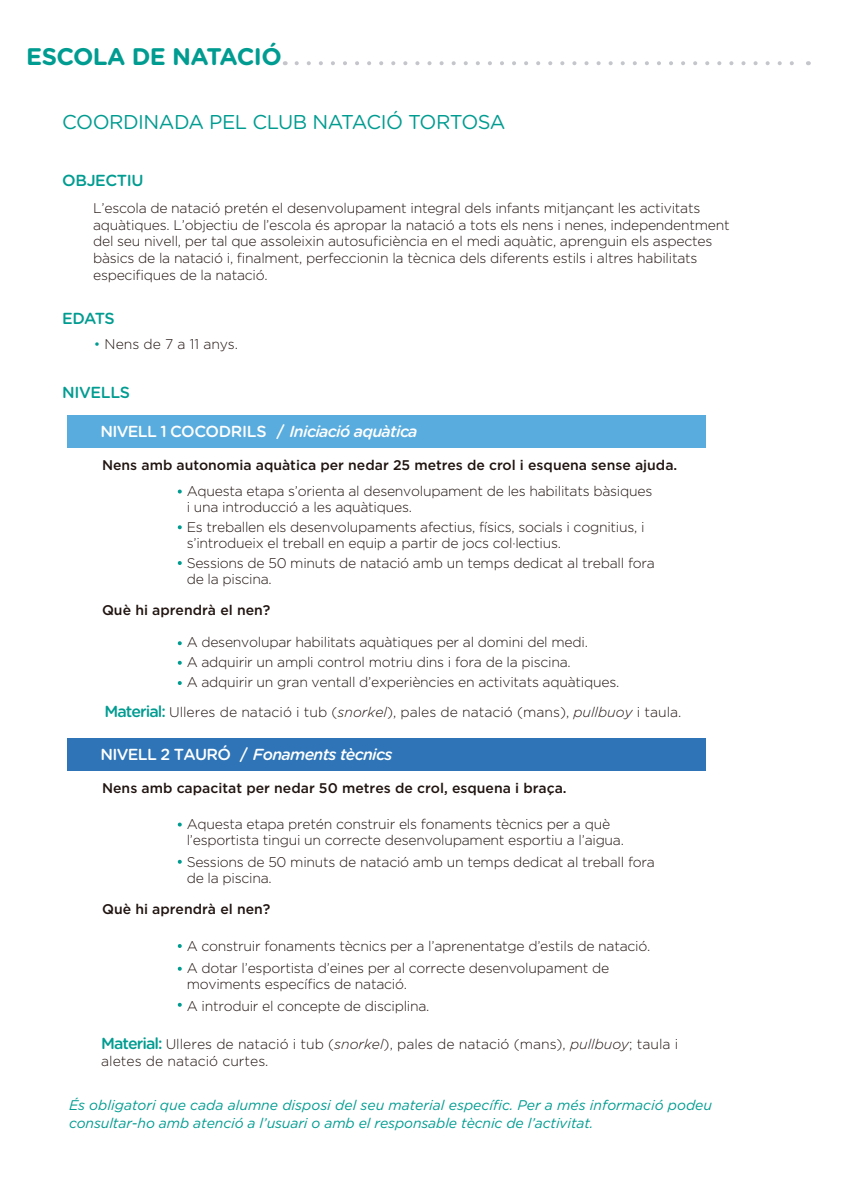
<style>
.page{position:relative;width:842px;height:1191px;background:#fff}
.page>*{position:absolute;margin:0;border:0;box-sizing:border-box;transform-origin:0 0}
.t1{font:700 24px "Gotham Rounded";letter-spacing:-.025em;color:#009c91}
.t2{font:20px "Gotham Rounded";letter-spacing:-.025em;color:#009c91}
.t3{font:500 16px "Gotham Rounded";letter-spacing:-.045em;color:#fff}
.t4{font:italic 500 16px "Gotham Rounded";letter-spacing:-.045em;color:#fff}
.t5{font:500 16px "Gotham Rounded";letter-spacing:-.025em;color:#009c91}
.t6{font:300 14px/16px "Gotham";letter-spacing:-.02em;color:#201410}
.t7{font:300 14px/16.8px "Gotham";color:#201410}
.t8{font:500 14px "Gotham";color:#201410}
.t9{font:italic 14px/18px "Gotham";letter-spacing:-.005em;color:#009c91}
.s1{color:#009c91}
.s2{font-style:italic}
.s3{font-family:"Gotham Rounded";font-weight:500;font-size:16px;color:#009c91}
.s4{font-style:normal}
</style>
<div class="page">
<svg style="left:297px;top:61px;width:497px;height:4px"></svg>
<div style="left:67px;top:415px;width:639px;height:32px;background:#59acde"></div>
<svg style="left:178px;top:489px;width:4px;height:4px"></svg>
<svg style="left:178px;top:525px;width:4px;height:4px"></svg>
<svg style="left:178px;top:561px;width:4px;height:4px"></svg>
<svg style="left:178px;top:641px;width:4px;height:4px"></svg>
<svg style="left:178px;top:661px;width:4px;height:4px"></svg>
<svg style="left:178px;top:681px;width:4px;height:4px"></svg>
<svg style="left:178px;top:822px;width:4px;height:4px"></svg>
<svg style="left:178px;top:944px;width:4px;height:4px"></svg>
<svg style="left:178px;top:966px;width:4px;height:4px"></svg>
<svg style="left:178px;top:1002px;width:4px;height:4px"></svg>
<svg style="left:178px;top:859px;width:4px;height:4px"></svg>
<div style="left:67px;top:738px;width:639px;height:32px;background:#2e74b6"></div>
<h1 class="t1" style="left:26px;top:39px;width:257px">ESCOLA DE NATACIÓ</h1>
<h2 class="t2" style="left:62px;top:108px;width:445px">COORDINADA PEL CLUB NATACIÓ TORTOSA</h2>
<p class="t5" style="left:62px;top:169px;width:83px">OBJECTIU</p>
<p class="t6" style="left:93px;top:199px;width:638px;line-height:16.8px">L’escola de natació pretén el desenvolupament integral dels infants mitjançant les activitats aquàtiques. L’objectiu de l’escola és apropar la natació a tots els nens i nenes, independentment del seu nivell, per tal que assoleixin autosuficiència en el medi aquàtic, aprenguin els aspectes bàsics de la natació i, finalment, perfeccionin la tècnica dels diferents estils i altres habilitats especifiques de la natació.</p>
<p class="t5" style="left:62px;top:307px;width:54px">EDATS</p>
<p class="t7" style="left:94px;top:336px;width:146px"><span class="s1">•</span> Nens de 7 a 11 anys.</p>
<p class="t5" style="left:62px;top:381px;width:69px">NIVELLS</p>
<p class="t3" style="left:100px;top:420px;width:319px">NIVELL 1 COCODRILS / <span class="s2">Iniciació aquàtica</span></p>
<p class="t8" style="left:102px;top:456px;width:577px">Nens amb autonomia aquàtica per nedar 25 metres de crol i esquena sense ajuda.</p>
<p class="t6" style="left:187px;top:482px;width:467px">Aquesta etapa s’orienta al desenvolupament de les habilitats bàsiques i una introducció a les aquàtiques.</p>
<p class="t6" style="left:187px;top:518px;width:459px">Es treballen els desenvolupaments afectius, físics, socials i cognitius, i s’introdueix el treball en equip a partir de jocs col·lectius.</p>
<p class="t6" style="left:187px;top:554px;width:470px">Sessions de 50 minuts de natació amb un temps dedicat al treball fora de la piscina.</p>
<p class="t8" style="left:102px;top:601px;width:170px">Què hi aprendrà el nen?</p>
<p class="t6" style="left:187px;top:632px;width:434px;line-height:20px">A desenvolupar habilitats aquàtiques per al domini del medi.<br>A adquirir un ampli control motriu dins i fora de la piscina.<br>A adquirir un gran ventall d’experiències en activitats aquàtiques.</p>
<p class="t7" style="left:105px;top:703px;width:578px"><span class="s3">Material:</span> Ulleres de natació i tub (<span class="s2">snorkel</span>), pales de natació (mans), <span class="s2">pullbuoy</span> i taula.</p>
<p class="t4" style="left:100px;top:743px;width:293px"><span class="s4">NIVELL 2 TAURÓ /</span> Fonaments tècnics</p>
<p class="t8" style="left:102px;top:779px;width:466px">Nens amb capacitat per nedar 50 metres de crol, esquena i braça.</p>
<p class="t6" style="left:187px;top:815px;width:439px">Aquesta etapa pretén construir els fonaments tècnics per a què l’esportista tingui un correcte desenvolupament esportiu a l’aigua.</p>
<p class="t6" style="left:187px;top:853px;width:470px">Sessions de 50 minuts de natació amb un temps dedicat al treball fora de la piscina.</p>
<p class="t8" style="left:102px;top:899px;width:170px">Què hi aprendrà el nen?</p>
<p class="t6" style="left:187px;top:935px;width:465px;line-height:22px">A construir fonaments tècnics per a l’aprenentatge d’estils de natació.<br>A dotar l’esportista d’eines per al correcte desenvolupament de</p>
<p class="t6" style="left:187px;top:973px;width:244px;line-height:22px">moviments específics de natació.<br>A introduir el concepte de disciplina.</p>
<p class="t7" style="left:101px;top:1035px;width:578px"><span class="s3">Material:</span> Ulleres de natació i tub (<span class="s2">snorkel</span>), pales de natació (mans), <span class="s2">pullbuoy</span>; taula i aletes de natació curtes.</p>
<p class="t9" style="left:69px;top:1095px;width:645px">És obligatori que cada alumne disposi del seu material específic. Per a més informació podeu consultar-ho amb atenció a l’usuari o amb el responsable tècnic de l’activitat.</p>
</div>
